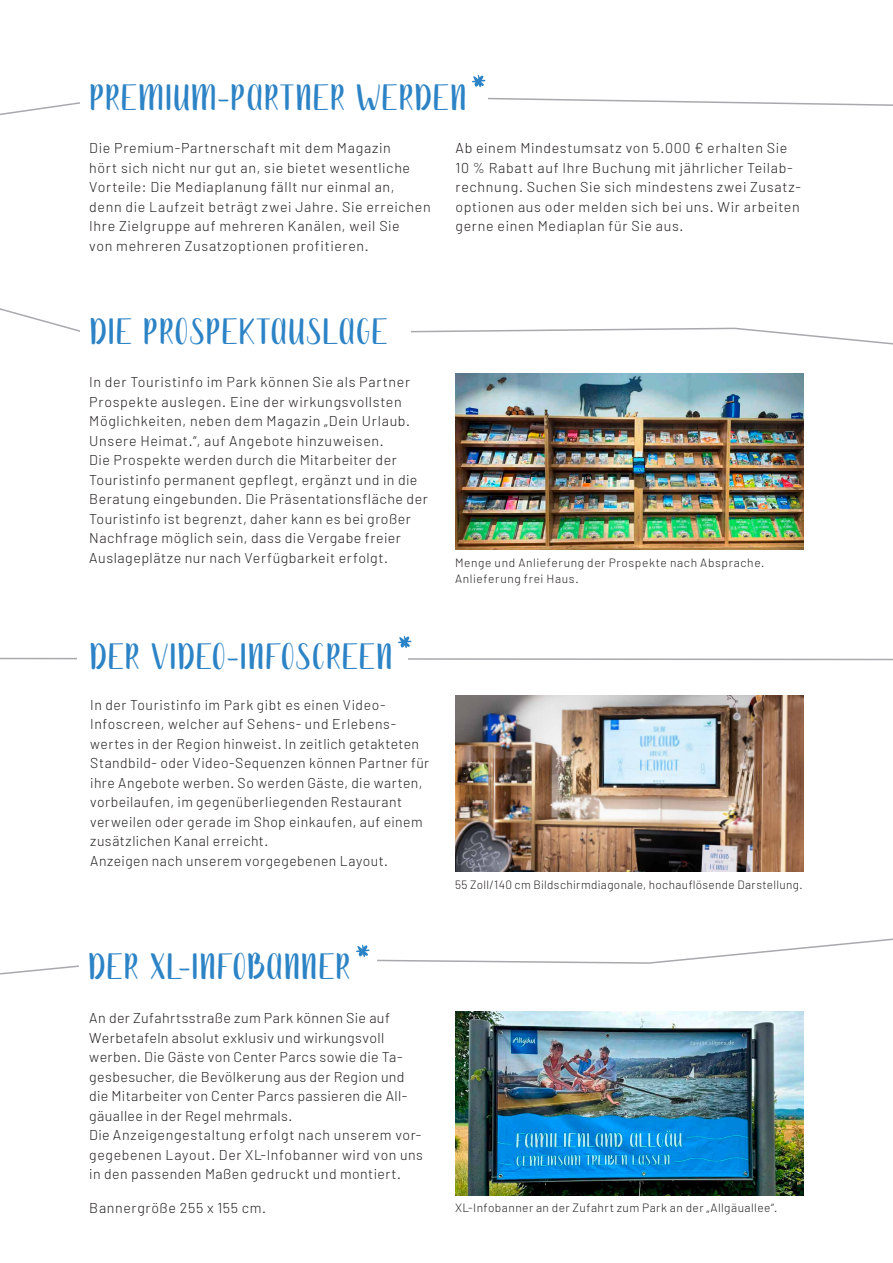
<style>
.page{position:relative;width:893px;height:1263px;background:#fff}
.page>*{position:absolute;margin:0;border:0;box-sizing:border-box;transform-origin:0 0}
.t1{font:36px "Mona";letter-spacing:.04em;color:#2c83c5}
.t2{font:300 14.25px/19.5px "Barlow";letter-spacing:.04em;color:#231f20}
.t3{font:300 12px/16.2px "Barlow";letter-spacing:.04em;color:#231f20}
</style>
<div class="page">
<svg style="left:0;top:97px;width:893px;height:18px"></svg>
<svg style="left:0;top:308px;width:893px;height:37px"></svg>
<svg style="left:0;top:640px;width:893px;height:21px"></svg>
<div style="left:80px;top:68px;width:407px;height:63px;background:#fff"></div>
<svg style="left:472px;top:75px;width:13px;height:12px"></svg>
<div style="left:78px;top:632px;width:330px;height:63px;background:#fff"></div>
<svg style="left:398px;top:636px;width:13px;height:12px"></svg>
<img style="left:455px;top:373px;width:349px;height:177px">
<img style="left:455px;top:695px;width:349px;height:177px">
<svg style="left:0;top:938px;width:893px;height:37px"></svg>
<div style="left:80px;top:938px;width:297px;height:62px;background:#fff"></div>
<svg style="left:356px;top:945px;width:13px;height:12px"></svg>
<img style="left:455px;top:1011px;width:349px;height:185px">
<div style="left:80px;top:300px;width:330px;height:62px;background:#fff"></div>
<h1 class="t1" style="left:89px;top:76px;width:378px">PREMIUM-PARTNER WERDEN</h1>
<p class="t2" style="left:89px;top:138px;width:343px">Die Premium-Partnerschaft mit dem Magazin<br>hört sich nicht nur gut an, sie bietet wesentliche Vorteile: Die Mediaplanung fällt nur einmal an,<br>denn die Laufzeit beträgt zwei Jahre. Sie erreichen Ihre Zielgruppe auf mehreren Kanälen, weil Sie<br>von mehreren Zusatzoptionen profitieren.</p>
<p class="t2" style="left:455px;top:138px;width:347px">Ab einem Mindestumsatz von 5.000 € erhalten Sie 10 % Rabatt auf Ihre Buchung mit jährlicher Teilab&shy;rechnung. Suchen Sie sich mindestens zwei Zusatz&shy;optionen aus oder melden sich bei uns. Wir arbeiten gerne einen Mediaplan für Sie aus.</p>
<h1 class="t1" style="left:89px;top:310px;width:299px">DIE PROSPEKTAUSLAGE</h1>
<p class="t2" style="left:89px;top:372px;width:340px">In der Touristinfo im Park können Sie als Partner Prospekte auslegen. Eine der wirkungsvollsten Möglichkeiten, neben dem Magazin „Dein Urlaub.<br>Unsere Heimat.“, auf Angebote hinzuweisen.<br>Die Prospekte werden durch die Mitarbeiter der Touristinfo permanent gepflegt, ergänzt und in die Beratung eingebunden. Die Präsentationsfläche der Touristinfo ist begrenzt, daher kann es bei großer Nachfrage möglich sein, dass die Vergabe freier Auslageplätze nur nach Verfügbarkeit erfolgt.</p>
<h1 class="t1" style="left:89px;top:635px;width:304px">DER VIDEO-INFOSCREEN</h1>
<p class="t2" style="left:90px;top:695px;width:341px">In der Touristinfo im Park gibt es einen Video-Infoscreen, welcher auf Sehens- und Erlebens&shy;wertes in der Region hinweist. In zeitlich getakteten Standbild- oder Video-Sequenzen können Partner für ihre Angebote werben. So werden Gäste, die warten, vorbeilaufen, im gegenüberliegenden Restaurant verweilen oder gerade im Shop einkaufen, auf einem zusätzlichen Kanal erreicht.<br>Anzeigen nach unserem vorgegebenen Layout.</p>
<h1 class="t1" style="left:88px;top:945px;width:264px">DER XL-INFOBANNER</h1>
<p class="t2" style="left:89px;top:1008px;width:335px">An der Zufahrtsstraße zum Park können Sie auf Werbetafeln absolut exklusiv und wirkungsvoll werben. Die Gäste von Center Parcs sowie die Ta&shy;gesbesucher, die Bevölkerung aus der Region und die Mitarbeiter von Center Parcs passieren die All&shy;gäuallee in der Regel mehrmals.<br>Die Anzeigengestaltung erfolgt nach unserem vor&shy;gegebenen Layout. Der XL-Infobanner wird von uns in den passenden Maßen gedruckt und montiert.</p>
<p class="t2" style="left:89px;top:1197px;width:178px">Bannergröße 255 x 155 cm.</p>
<p class="t3" style="left:455px;top:554px;width:311px">Menge und Anlieferung der Prospekte nach Absprache.<br>Anlieferung frei Haus.</p>
<p class="t3" style="left:455px;top:876px;width:349px">55 Zoll/140 cm Bildschirmdiagonale, hochauflösende Darstellung.</p>
<p class="t3" style="left:455px;top:1199px;width:324px">XL-Infobanner an der Zufahrt zum Park an der „Allgäuallee“.</p>
</div>
